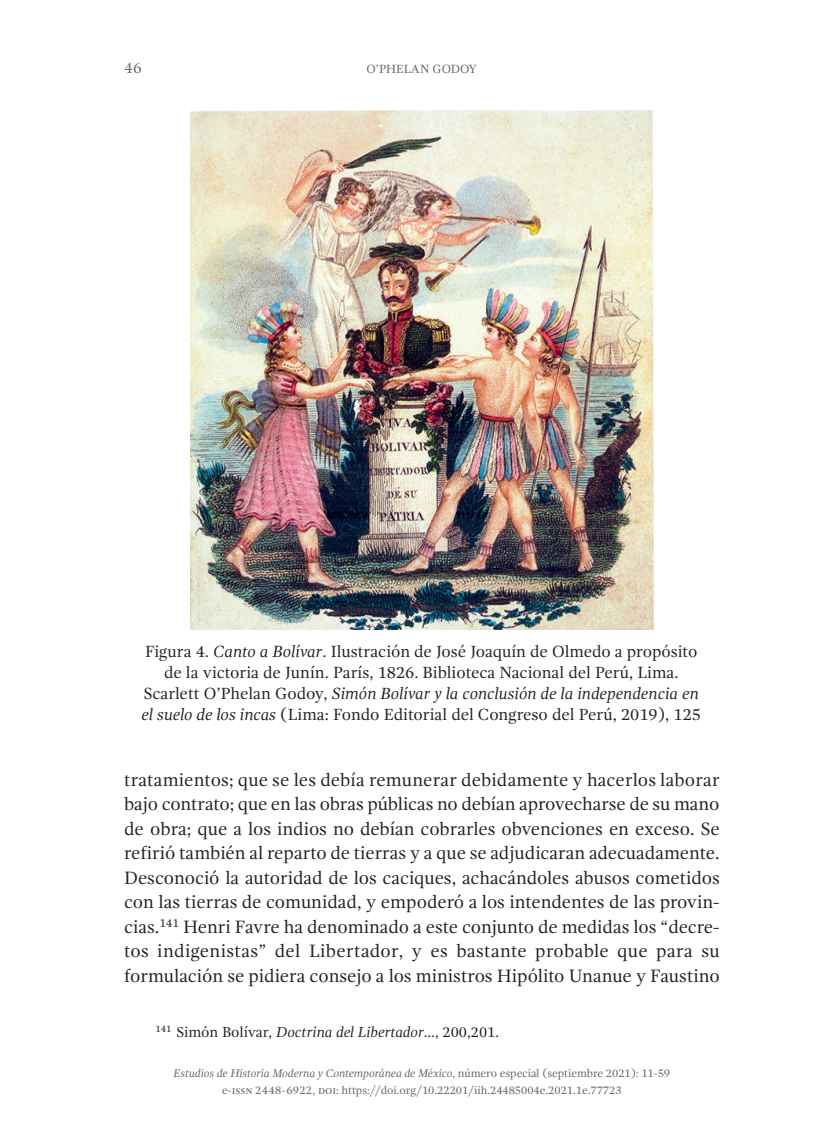
<style>
.page{position:relative;width:819px;height:1141px;background:#fff}
.page>*{position:absolute;margin:0;border:0;box-sizing:border-box;transform-origin:0 0}
.t1{font:18.38px/24.5px "Gandhi Serif";color:#231f20;text-align:justify}
.t2{font:16.62px/21px "Gandhi Serif";color:#231f20;text-align:center}
.t3{font:15.75px "Gandhi Serif";color:#6c6d70}
.t4{font:14.88px "Gandhi Serif";color:#231f20}
.t5{font:12.25px "Gandhi Serif";color:#636366}
.t6{font:11.38px/16.6px "Gandhi Serif";letter-spacing:-.005em;color:#636366;text-align:center}
.s1{font-style:italic}
</style>
<div class="page">
<img style="left:190px;top:111px;width:463px;height:518px">
<p class="t3" style="left:124px;top:59px;width:19px">46</p>
<p class="t5" style="left:366px;top:62px;width:112px">O’PHELAN GODOY</p>
<p class="t2" style="left:142px;top:641px;width:561px">Figura 4. <span class="s1">Canto a Bolívar</span>. Ilustración de José Joaquín de Olmedo a propósito de la victoria de Junín. París, 1826. Biblioteca Nacional del Perú, Lima.<br>Scarlett O’Phelan Godoy, <span class="s1">Simón Bolívar y la conclusión de la independencia en el suelo de los incas</span> (Lima: Fondo Editorial del Congreso del Perú, 2019), 125</p>
<p class="t1" style="left:124px;top:767px;width:597px">tratamientos; que se les debía remunerar debidamente y hacerlos laborar bajo contrato; que en las obras públicas no debían aprovecharse de su mano de obra; que a los indios no debían cobrarles obvenciones en exceso. Se refirió también al reparto de tierras y a que se adjudicaran adecuadamente.<br>Desconoció la autoridad de los caciques, achacándoles abusos cometidos con las tierras de comunidad, y empoderó a los intendentes de las provin&shy;cias.<sup>141</sup> Henri Favre ha denominado a este conjunto de medidas los “decre&shy;tos indigenistas” del Libertador, y es bastante probable que para su formulación se pidiera consejo a los ministros Hipólito Unanue y Faustino</p>
<p class="t4" style="left:156px;top:1023px;width:345px"><sup>141</sup> Simón Bolívar, <span class="s1">Doctrina del Libertador</span>…, 200,201.</p>
<p class="t6" style="left:173px;top:1065px;width:498px"><span class="s1">Estudios de Historia Moderna y Contemporánea de México</span>, número especial (septiembre 2021): 11-59 e-issn 2448-6922, doi: https://doi.org/10.22201/iih.24485004e.2021.1e.77723</p>
</div>
